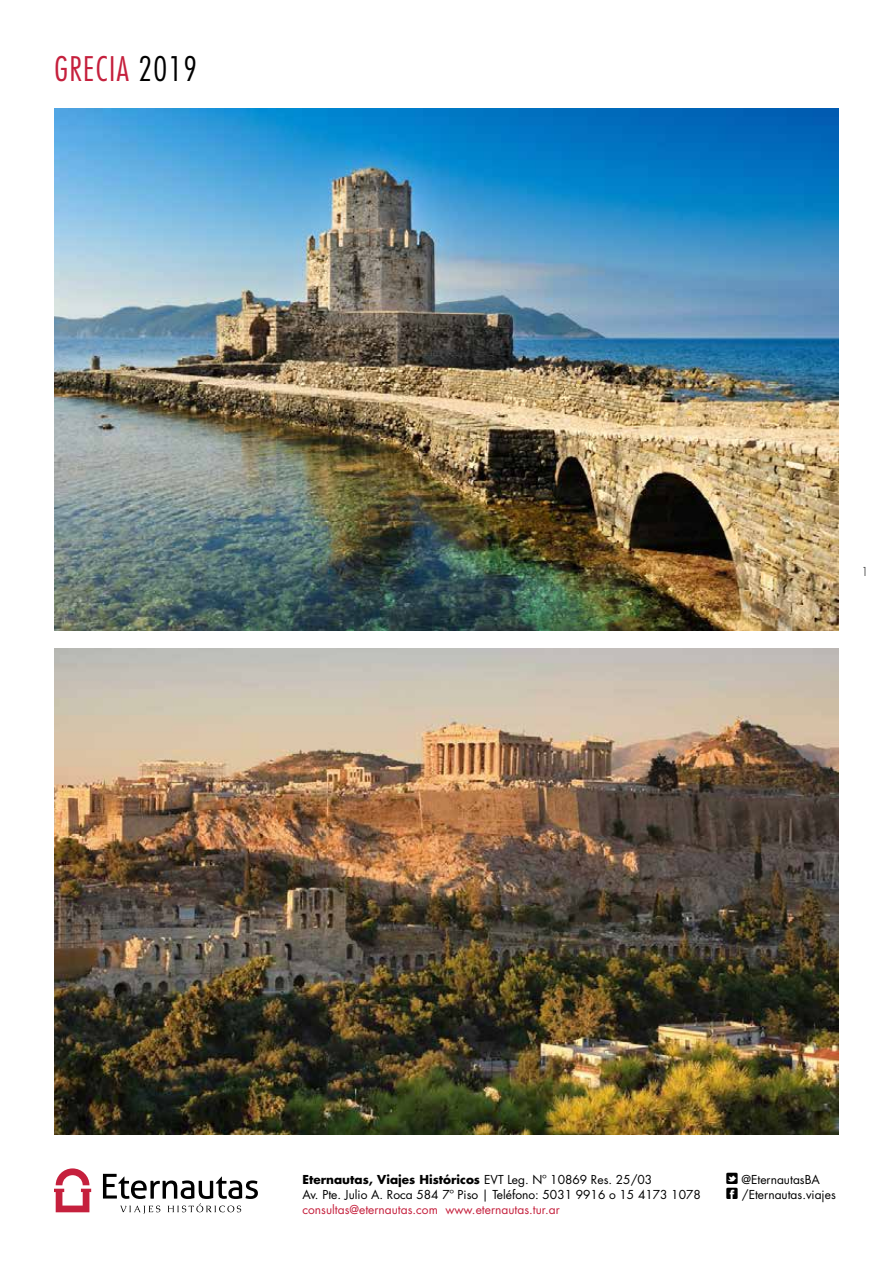
<style>
.page{position:relative;width:893px;height:1263px;background:#fff}
.page>*{position:absolute;margin:0;border:0;box-sizing:border-box;transform-origin:0 0}
.t1{font:300 condensed 33px "Futura Std";letter-spacing:.04em;color:#c5203d}
.t2{font:12px/15px "Futura Std";color:#000}
.t3{font:12px "Futura Std";color:#c5203d}
.t4{font:300 12px "Futura Std";color:#000}
.s1{color:#000}
.s2{font-weight:700}
</style>
<div class="page">
<svg style="left:54px;top:1168px;width:37px;height:44px"></svg>
<svg style="left:103px;top:1174px;width:155px;height:40px"></svg>
<img style="left:54px;top:108px;width:785px;height:522px">
<img style="left:54px;top:648px;width:785px;height:486px">
<h1 class="t1" style="left:54px;top:50px;width:144px">GRECIA <span class="s1">2019</span></h1>
<p class="t4" style="left:861px;top:564px;width:9px">1</p>
<p class="t2" style="left:302px;top:1172px;width:400px"><span class="s2">Eternautas, Viajes Históricos</span> EVT Leg. Nº 10869 Res. 25/03<br>Av. Pte. Julio A. Roca 584 7º Piso | Teléfono: 5031 9916 o 15 4173 1078</p>
<p class="t3" style="left:302px;top:1202px;width:259px">consultas@eternautas.com www.eternautas.tur.ar</p>
<p class="t2" style="left:741px;top:1172px;width:80px">@EternautasBA</p>
<p class="t2" style="left:726px;top:1187px;width:111px">❑ /Eternautas.viajes</p>
</div>
